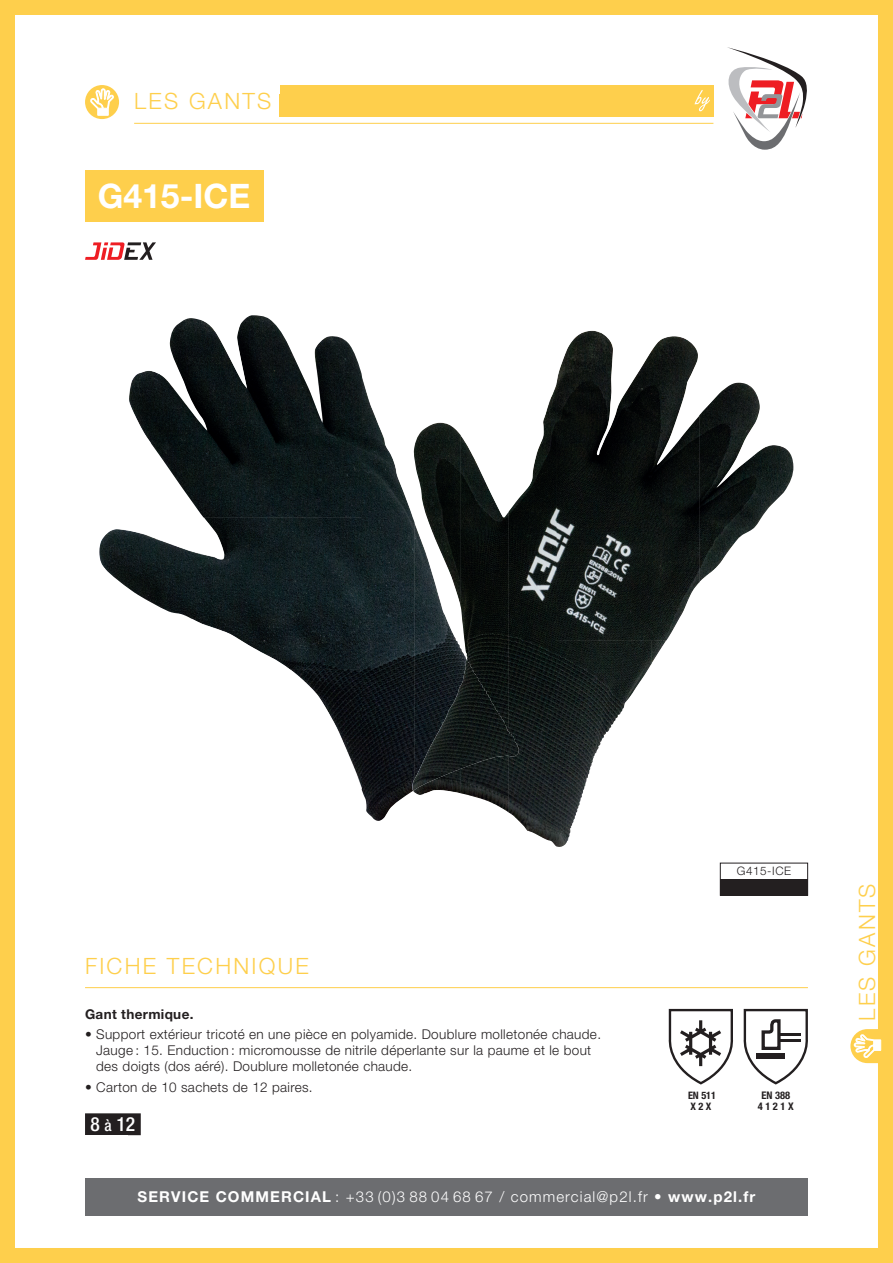
<style>
.page{position:relative;width:893px;height:1263px;background:#fff}
.page>*{position:absolute;margin:0;border:0;box-sizing:border-box;transform-origin:0 0}
.t1{font:700 33.75px "Helvetica Neue LT Pro";color:#fff}
.t2{font:300 22.5px "Helvetica Neue LT Pro";letter-spacing:.1em;color:#fecf4c}
.t3{font:500 condensed 19.5px "Helvetica Neue LT Pro";color:#fff}
.t4{font:300 15px "Helvetica Neue LT Pro";letter-spacing:.075em;color:#fff}
.t5{font:300 13.5px/16.2px "Helvetica Neue LT Pro";letter-spacing:.025em;color:#231f20}
.t6{font:700 13.5px "Helvetica Neue LT Pro";letter-spacing:.025em;color:#231f20}
.t7{font:300 11.7px "Helvetica Neue LT Pro";letter-spacing:.05em;color:#231f20}
.t8{font:700 condensed 10.5px/10.5px "Helvetica Neue LT Pro";color:#231f20;text-align:center}
.t9{font:700 condensed 10.35px/10.4px "Helvetica Neue LT Pro";color:#231f20}
.s1{font-size:15.6px}
.s2{font-weight:700}
</style>
<div class="page">
<div style="left:0;top:0;width:893px;height:1263px;border:15px solid #fecf4c"></div>
<div style="left:279px;top:85px;width:434px;height:31px;background:#fecf4c"></div>
<svg style="left:695px;top:90px;width:15px;height:21px"></svg>
<svg style="left:727px;top:47px;width:80px;height:103px"></svg>
<hr style="left:134px;top:123px;width:579px;height:1px;background:#fecf4c">
<div style="left:85px;top:85px;width:34px;height:34px;background:#fecf4c;border-radius:50%"></div>
<svg style="left:90px;top:89px;width:24px;height:26px"></svg>
<svg style="left:850px;top:1029px;width:43px;height:34px"></svg>
<hr style="left:0;top:0;width:893px;height:1px;background:#fecf4c">
<hr style="left:0;top:1262px;width:893px;height:1px;background:#fecf4c">
<div style="left:85px;top:1178px;width:723px;height:38px;background:#6c6d70"></div>
<hr style="left:85px;top:987px;width:723px;height:1px;background:#fecf4c">
<div style="left:720px;top:879px;width:88px;height:16px;background:#231f20"></div>
<div style="left:720px;top:863px;width:88px;height:32px;border:1px solid #231f20"></div>
<div style="left:85px;top:1113px;width:56px;height:22px;background:#231f20"></div>
<div style="left:85px;top:170px;width:179px;height:51px;background:#fecf4c"></div>
<svg style="left:85px;top:242px;width:71px;height:18px"></svg>
<img style="left:151px;top:315px;width:211px;height:202px">
<img style="left:129px;top:371px;width:22px;height:72px">
<img style="left:362px;top:377px;width:52px;height:444px">
<img style="left:99px;top:517px;width:263px;height:102px">
<img style="left:414px;top:608px;width:46px;height:52px">
<img style="left:192px;top:619px;width:170px;height:50px">
<img style="left:290px;top:669px;width:72px;height:51px">
<img style="left:333px;top:720px;width:29px;height:71px">
<img style="left:556px;top:331px;width:144px;height:309px">
<img style="left:414px;top:423px;width:47px;height:185px">
<img style="left:508px;top:386px;width:48px;height:460px">
<img style="left:699px;top:383px;width:94px;height:154px">
<img style="left:460px;top:435px;width:49px;height:377px">
<img style="left:699px;top:537px;width:41px;height:45px">
<img style="left:556px;top:640px;width:96px;height:104px">
<img style="left:651px;top:640px;width:16px;height:24px">
<img style="left:413px;top:791px;width:48px;height:5px">
<img style="left:556px;top:743px;width:32px;height:104px">
<img style="left:412px;top:660px;width:107px;height:131px">
<svg style="left:668px;top:1008px;width:140px;height:77px"></svg>
<h2 class="t2" style="left:134px;top:87px;width:139px">LES GANTS</h2>
<h1 class="t1" style="left:98px;top:175px;width:154px">G415-ICE</h1>
<h2 class="t2" style="left:85px;top:953px;width:225px">FICHE TECHNIQUE</h2>
<p class="t6" style="left:85px;top:1005px;width:110px">Gant thermique.</p>
<p class="t5" style="left:96px;top:1026px;width:506px;text-indent:-11px">• Support extérieur tricoté en une pièce en polyamide. Doublure molletonée chaude.<br>Jauge : 15. Enduction : micromousse de nitrile déperlante sur la paume et le bout des doigts (dos aéré). Doublure molletonée chaude.</p>
<p class="t5" style="left:85px;top:1079px;width:229px">• Carton de 10 sachets de 12 paires.</p>
<h3 class="t3" style="left:91px;top:1113px;width:46px">8 <span class="s1">à</span> 12</h3>
<p class="t7" style="left:737px;top:864px;width:56px">G415-ICE</p>
<p class="t9" style="left:688px;top:1090px;width:30px">EN 511<br>X 2 X</p>
<p class="t8" style="left:758px;top:1090px;width:37px">EN 388<br>4 1 2 1 X</p>
<p class="t4" style="left:138px;top:1188px;width:619px"><span class="s2">SERVICE COMMERCIAL</span> : +33 (0)3 88 04 68 67 / commercial@p2l.fr • <span class="s2">www.p2l.fr</span></p>
<h2 class="t2" style="left:853px;top:1020px;width:139px;rotate:-90deg">LES GANTS</h2>
</div>
